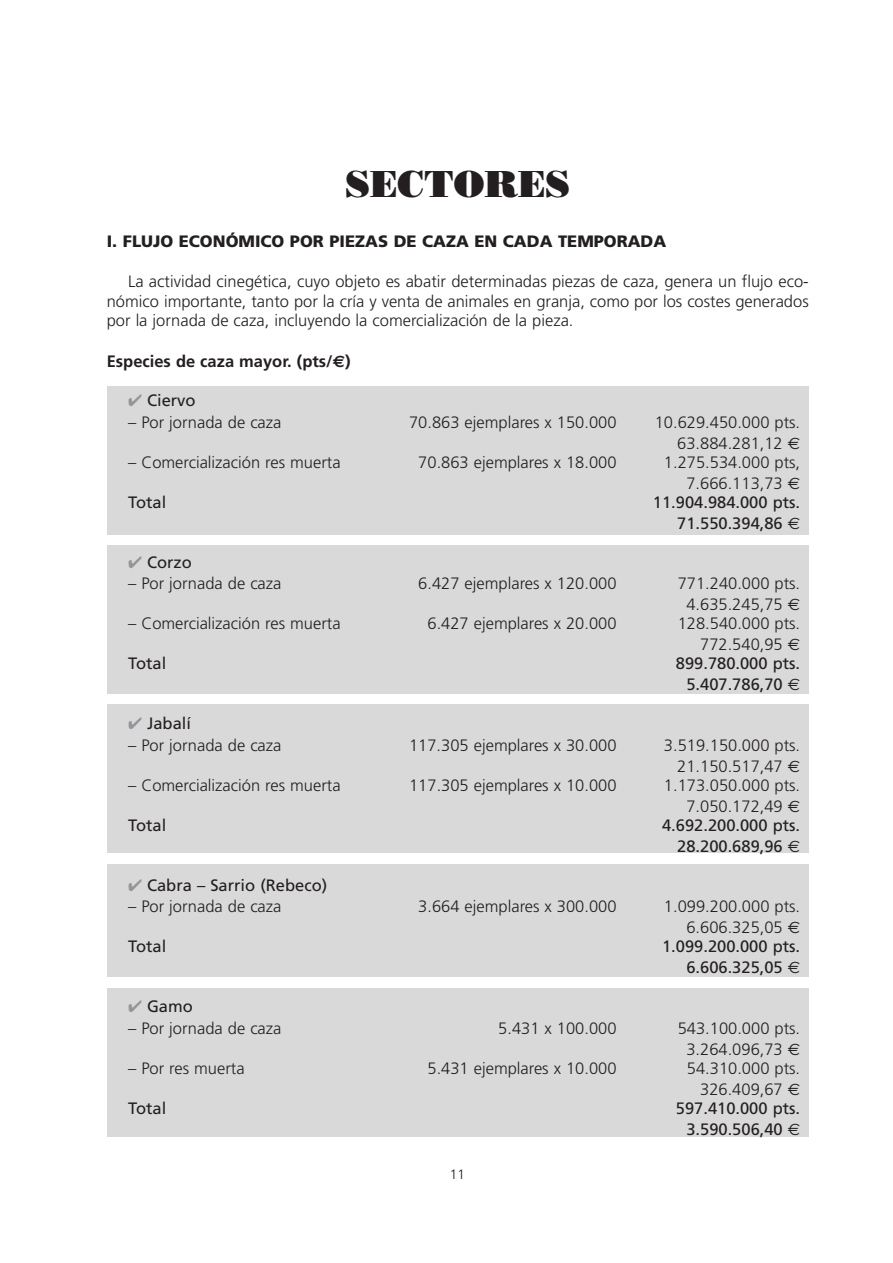
<style>
.page{position:relative;width:893px;height:1263px;background:#fff}
.page>*{position:absolute;margin:0;border:0;box-sizing:border-box;transform-origin:0 0}
.t1{font:37.5px "Bodoni Poster";color:#231f20}
.t2{font:300 16.5px/21px "Frutiger";color:#231f20;text-align:right}
.t3{font:16.5px/21px "Frutiger";color:#231f20;text-align:right}
.t4{font:900 16.5px "Frutiger";color:#231f20}
.t5{font:700 16.5px "Frutiger";color:#231f20}
.t6{font:300 13.5px "Frutiger";color:#231f20}
.s1{font-family:"Euro Sans"}
.s2{color:#939598}
.s3{font-family:"Euro Sans";font-weight:400}
</style>
<div class="page">
<div style="left:107px;top:988px;width:701px;height:149px;background:#d9d9d9"></div>
<div style="left:107px;top:545px;width:701px;height:149px;background:#d9d9d9"></div>
<div style="left:107px;top:704px;width:701px;height:149px;background:#d9d9d9"></div>
<div style="left:107px;top:864px;width:701px;height:112px;background:#d9d9d9"></div>
<div style="left:107px;top:386px;width:701px;height:149px;background:#d9d9d9"></div>
<h1 class="t1" style="left:345px;top:170px;width:226px">SECTORES</h1>
<p class="t4" style="left:107px;top:235px;width:561px">I. FLUJO ECONÓMICO POR PIEZAS DE CAZA EN CADA TEMPORADA</p>
<p class="t2" style="left:107px;top:272px;width:703px;line-height:19.8px;text-align:justify;text-indent:21px">La actividad cinegética, cuyo objeto es abatir determinadas piezas de caza, genera un flujo eco&shy;nómico importante, tanto por la cría y venta de animales en granja, como por los costes generados por la jornada de caza, incluyendo la comercialización de la pieza.</p>
<p class="t5" style="left:107px;top:355px;width:245px">Especies de caza mayor. (pts/<span class="s1">€</span>)</p>
<p class="t3" style="left:128px;top:391px;width:69px"><span class="s2">✔</span> Ciervo</p>
<p class="t2" style="left:128px;top:413px;width:155px">– Por jornada de caza</p>
<p class="t2" style="left:409px;top:413px;width:209px">70.863 ejemplares x 150.000</p>
<p class="t2" style="left:654px;top:413px;width:147px">10.629.450.000 pts.<br>63.884.281,12 <span class="s3">€</span></p>
<p class="t2" style="left:128px;top:453px;width:214px">– Comercialización res muerta</p>
<p class="t2" style="left:418px;top:453px;width:200px">70.863 ejemplares x 18.000</p>
<p class="t2" style="left:664px;top:453px;width:138px">1.275.534.000 pts,<br>7.666.113,73 <span class="s3">€</span></p>
<p class="t3" style="left:128px;top:493px;width:40px">Total</p>
<p class="t3" style="left:653px;top:493px;width:149px">11.904.984.000 pts.<br>71.550.394,86 <span class="s1">€</span></p>
<p class="t3" style="left:128px;top:553px;width:65px"><span class="s2">✔</span> Corzo</p>
<p class="t2" style="left:128px;top:574px;width:155px">– Por jornada de caza</p>
<p class="t2" style="left:418px;top:574px;width:200px">6.427 ejemplares x 120.000</p>
<p class="t2" style="left:677px;top:574px;width:124px;text-align:center">771.240.000 pts.<br>4.635.245,75 <span class="s3">€</span></p>
<p class="t2" style="left:128px;top:614px;width:214px">– Comercialización res muerta</p>
<p class="t2" style="left:427px;top:614px;width:191px">6.427 ejemplares x 20.000</p>
<p class="t2" style="left:677px;top:614px;width:124px">128.540.000 pts.<br>772.540,95 <span class="s3">€</span></p>
<p class="t3" style="left:128px;top:654px;width:40px">Total</p>
<p class="t3" style="left:676px;top:654px;width:126px">899.780.000 pts.<br>5.407.786,70 <span class="s1">€</span></p>
<p class="t3" style="left:128px;top:714px;width:65px"><span class="s2">✔</span> Jabalí</p>
<p class="t2" style="left:128px;top:736px;width:155px">– Por jornada de caza</p>
<p class="t2" style="left:409px;top:736px;width:209px">117.305 ejemplares x 30.000</p>
<p class="t2" style="left:664px;top:736px;width:138px">3.519.150.000 pts.<br>21.150.517,47 <span class="s3">€</span></p>
<p class="t2" style="left:128px;top:776px;width:214px">– Comercialización res muerta</p>
<p class="t2" style="left:409px;top:776px;width:209px">117.305 ejemplares x 10.000</p>
<p class="t2" style="left:664px;top:776px;width:138px">1.173.050.000 pts.<br>7.050.172,49 <span class="s3">€</span></p>
<p class="t3" style="left:128px;top:816px;width:40px">Total</p>
<p class="t3" style="left:662px;top:816px;width:140px">4.692.200.000 pts.<br>28.200.689,96 <span class="s1">€</span></p>
<p class="t3" style="left:128px;top:876px;width:201px"><span class="s2">✔</span> Cabra – Sarrio (Rebeco)</p>
<p class="t2" style="left:128px;top:897px;width:155px">– Por jornada de caza</p>
<p class="t2" style="left:418px;top:897px;width:200px">3.664 ejemplares x 300.000</p>
<p class="t2" style="left:664px;top:897px;width:138px">1.099.200.000 pts.<br>6.606.325,05 <span class="s3">€</span></p>
<p class="t3" style="left:128px;top:937px;width:40px">Total</p>
<p class="t3" style="left:662px;top:937px;width:140px">1.099.200.000 pts.<br>6.606.325,05 <span class="s1">€</span></p>
<p class="t3" style="left:128px;top:997px;width:66px"><span class="s2">✔</span> Gamo</p>
<p class="t2" style="left:128px;top:1019px;width:155px">– Por jornada de caza</p>
<p class="t2" style="left:498px;top:1019px;width:120px">5.431 x 100.000</p>
<p class="t2" style="left:677px;top:1019px;width:124px;text-align:center">543.100.000 pts.<br>3.264.096,73 <span class="s3">€</span></p>
<p class="t2" style="left:128px;top:1059px;width:118px">– Por res muerta</p>
<p class="t2" style="left:427px;top:1059px;width:191px">5.431 ejemplares x 10.000</p>
<p class="t2" style="left:687px;top:1059px;width:115px">54.310.000 pts.<br>326.409,67 <span class="s3">€</span></p>
<p class="t3" style="left:128px;top:1099px;width:40px">Total</p>
<p class="t3" style="left:676px;top:1099px;width:126px">597.410.000 pts.<br>3.590.506,40 <span class="s1">€</span></p>
<p class="t6" style="left:450px;top:1169px;width:17px">11</p>
</div>
